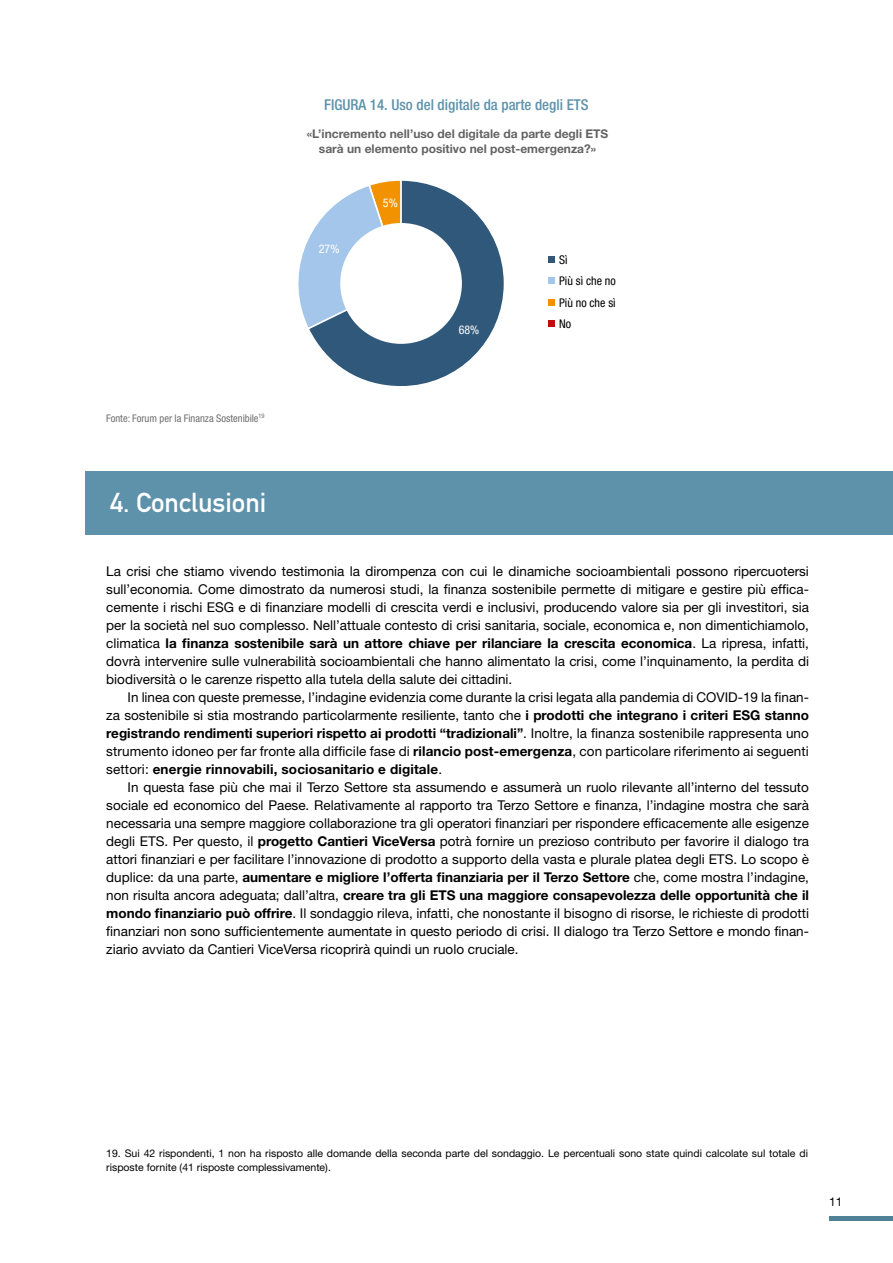
<style>
.page{position:relative;width:893px;height:1263px;background:#fff}
.page>*{position:absolute;margin:0;border:0;box-sizing:border-box;transform-origin:0 0}
.t1{font:27px "DIN Mittelschrift";color:#fff}
.t2{font:500 condensed 15px "Helvetica Neue";color:#5d92aa}
.t3{font:13.5px/18px "Helvetica Neue";color:#000;text-align:justify}
.t4{font:700 12px/15px "Helvetica Neue";color:#646363;text-align:center}
.t5{font:condensed 12px/21px "Helvetica Neue";color:#000}
.t6{font:condensed 12px "Helvetica Neue";color:#fff}
.t7{font:12px "Helvetica Neue";color:#000}
.t8{font:10.5px/13.5px "Helvetica Neue";color:#000}
.t9{font:condensed 10.5px "Helvetica Neue";color:#706f6f}
.s1{font-weight:700}
</style>
<div class="page">
<hr style="left:829px;top:1216px;width:64px;height:4px;background:#518196">
<div style="left:548px;top:277px;width:6px;height:7px;background:#a3c6ea"></div>
<svg style="left:548px;top:299px;width:6px;height:6px"></svg>
<div style="left:548px;top:256px;width:6px;height:7px;background:#30587a"></div>
<div style="left:548px;top:320px;width:6px;height:7px;background:#c00d0e"></div>
<svg style="left:298px;top:180px;width:206px;height:206px"></svg>
<div style="left:340px;top:223px;width:122px;height:121px;background:#fff;border-radius:50%"></div>
<div style="left:85px;top:471px;width:808px;height:64px;background:#5d92aa"></div>
<p class="t2" style="left:324px;top:95px;width:266px">FIGURA 14. Uso del digitale da parte degli ETS</p>
<p class="t4" style="left:307px;top:126px;width:303px">«L’incremento nell’uso del digitale da parte degli ETS sarà un elemento positivo nel post-emergenza?»</p>
<p class="t6" style="left:319px;top:242px;width:22px">27%</p>
<p class="t6" style="left:383px;top:196px;width:16px">5%</p>
<p class="t9" style="left:106px;top:412px;width:160px">Fonte: Forum per la Finanza Sostenibile<sup>19</sup></p>
<h1 class="t1" style="left:110px;top:487px;width:158px">4. Conclusioni</h1>
<p class="t6" style="left:459px;top:323px;width:22px">68%</p>
<p class="t5" style="left:559px;top:249px;width:58px">Sì<br>Più sì che no</p>
<p class="t5" style="left:559px;top:314px;width:13px">No</p>
<p class="t5" style="left:559px;top:292px;width:58px">Più no che sì</p>
<p class="t3" style="left:106px;top:562px;width:704px">La crisi che stiamo vivendo testimonia la dirompenza con cui le dinamiche socioambientali possono ripercuotersi sull’economia. Come dimostrato da numerosi studi, la finanza sostenibile permette di mitigare e gestire più effica&shy;cemente i rischi ESG e di finanziare modelli di crescita verdi e inclusivi, producendo valore sia per gli investitori, sia per la società nel suo complesso. Nell’attuale contesto di crisi sanitaria, sociale, economica e, non dimentichiamolo, climatica <span class="s1">la finanza sostenibile sarà un attore chiave per rilanciare la crescita economica</span>. La ripresa, infatti, dovrà intervenire sulle vulnerabilità socioambientali che hanno alimentato la crisi, come l’inquinamento, la perdita di biodiversità o le carenze rispetto alla tutela della salute dei cittadini.</p>
<p class="t3" style="left:106px;top:688px;width:704px;text-indent:21px">In linea con queste premesse, l’indagine evidenzia come durante la crisi legata alla pandemia di COVID-19 la finan&shy;za sostenibile si stia mostrando particolarmente resiliente, tanto che <span class="s1">i prodotti che integrano i criteri ESG stanno registrando rendimenti superiori rispetto ai prodotti “tradizionali”</span>. Inoltre, la finanza sostenibile rappresenta uno strumento idoneo per far fronte alla difficile fase di <span class="s1">rilancio post-emergenza</span>, con particolare riferimento ai seguenti settori: <span class="s1">energie rinnovabili, sociosanitario e digitale</span>.</p>
<p class="t3" style="left:106px;top:778px;width:704px;text-indent:21px">In questa fase più che mai il Terzo Settore sta assumendo e assumerà un ruolo rilevante all’interno del tessuto sociale ed economico del Paese. Relativamente al rapporto tra Terzo Settore e finanza, l’indagine mostra che sarà necessaria una sempre maggiore collaborazione tra gli operatori finanziari per rispondere efficacemente alle esigenze degli ETS. Per questo, il <span class="s1">progetto Cantieri ViceVersa</span> potrà fornire un prezioso contributo per favorire il dialogo tra attori finanziari e per facilitare l’innovazione di prodotto a supporto della vasta e plurale platea degli ETS. Lo scopo è duplice: da una parte, <span class="s1">aumentare e migliore l’offerta finanziaria per il Terzo Settore</span> che, come mostra l’indagine, non risulta ancora adeguata; dall’altra, <span class="s1">creare tra gli ETS una maggiore consapevolezza delle opportunità che il mondo finanziario può offrire</span>. Il sondaggio rileva, infatti, che nonostante il bisogno di risorse, le richieste di prodotti finanziari non sono sufficientemente aumentate in questo periodo di crisi. Il dialogo tra Terzo Settore e mondo finan&shy;ziario avviato da Cantieri ViceVersa ricoprirà quindi un ruolo cruciale.</p>
<p class="t8" style="left:106px;top:1146px;width:703px">19. Sui 42 rispondenti, 1 non ha risposto alle domande della seconda parte del sondaggio. Le percentuali sono state quindi calcolate sul totale di risposte fornite (41 risposte complessivamente).</p>
<p class="t7" style="left:829px;top:1195px;width:15px">11</p>
</div>
